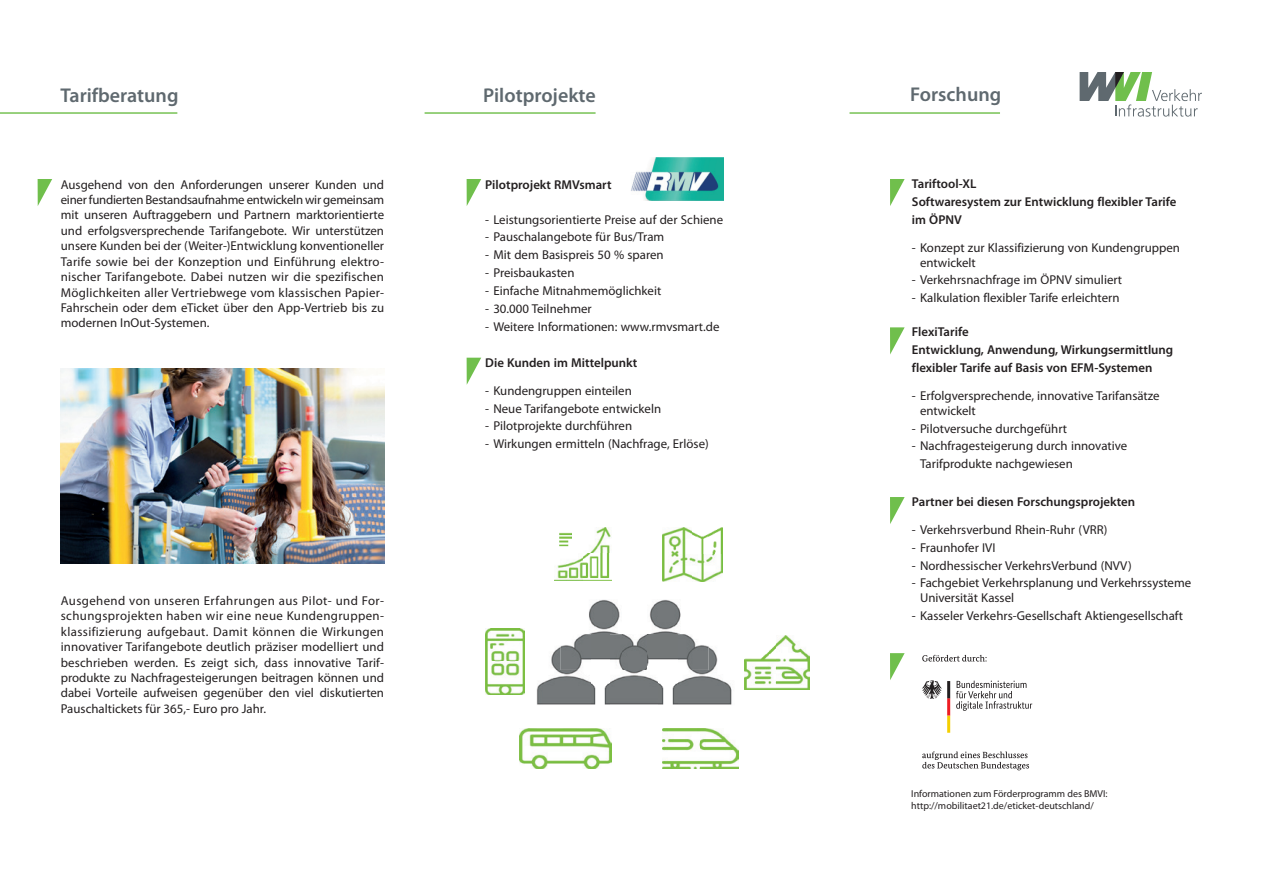
<style>
.page{position:relative;width:1263px;height:893px;background:#fff}
.page>*{position:absolute;margin:0;border:0;box-sizing:border-box;transform-origin:0 0}
.t1{font:600 19.95px "Myriad Pro";color:#5f696f}
.t2{font:12.9px/15.5px "Myriad Pro";color:#231f20}
.t3{font:600 12.9px/17.9px "Myriad Pro";color:#231f20}
.t4{font:10.05px/12px "Myriad Pro";color:#231f20}
</style>
<div class="page">
<hr style="left:0;top:112px;width:177px;height:2px;background:#70bf4c">
<hr style="left:425px;top:112px;width:171px;height:2px;background:#70bf4c">
<hr style="left:849px;top:112px;width:151px;height:2px;background:#70bf4c">
<svg style="left:38px;top:179px;width:14px;height:27px"></svg>
<svg style="left:467px;top:179px;width:14px;height:27px"></svg>
<svg style="left:890px;top:179px;width:15px;height:27px"></svg>
<svg style="left:1079px;top:72px;width:123px;height:45px"></svg>
<img style="left:60px;top:368px;width:324px;height:196px">
<svg style="left:922px;top:655px;width:64px;height:6px"></svg>
<svg style="left:922px;top:751px;width:107px;height:19px"></svg>
<svg style="left:922px;top:680px;width:28px;height:53px"></svg>
<svg style="left:956px;top:681px;width:76px;height:30px"></svg>
<img style="left:631px;top:158px;width:92px;height:42px">
<svg style="left:890px;top:497px;width:15px;height:27px"></svg>
<svg style="left:890px;top:327px;width:15px;height:27px"></svg>
<svg style="left:467px;top:358px;width:14px;height:26px"></svg>
<img style="left:589px;top:599px;width:92px;height:70px">
<img style="left:591px;top:670px;width:86px;height:35px">
<img style="left:622px;top:634px;width:25px;height:36px">
<img style="left:677px;top:634px;width:55px;height:71px">
<img style="left:659px;top:634px;width:18px;height:35px">
<img style="left:536px;top:634px;width:55px;height:71px">
<img style="left:591px;top:634px;width:19px;height:35px">
<svg style="left:890px;top:653px;width:15px;height:27px"></svg>
<img style="left:519px;top:728px;width:93px;height:40px">
<img style="left:662px;top:728px;width:77px;height:40px">
<img style="left:555px;top:527px;width:57px;height:54px">
<img style="left:663px;top:527px;width:59px;height:54px">
<img style="left:485px;top:628px;width:40px;height:67px">
<img style="left:745px;top:635px;width:64px;height:54px">
<p class="t1" style="left:60px;top:83px;width:120px">Tarifberatung</p>
<p class="t1" style="left:483px;top:83px;width:114px">Pilotprojekte</p>
<p class="t1" style="left:910px;top:82px;width:92px">Forschung</p>
<p class="t2" style="left:61px;top:176px;width:325px;text-align:justify">Ausgehend von den Anforderungen unserer Kunden und einer fundierten Bestandsaufnahme entwickeln wir gemeinsam mit unseren Auftraggebern und Partnern marktorientierte und erfolgsversprechende Tarifangebote. Wir unterstützen unsere Kunden bei der (Weiter-)Entwicklung konventioneller Tarife sowie bei der Konzeption und Einführung elektro&shy;nischer Tarifangebote. Dabei nutzen wir die spezifischen Möglichkeiten aller Vertriebwege vom klassischen Papier-Fahrschein oder dem eTicket über den App-Vertrieb bis zu modernen InOut-Systemen.</p>
<p class="t2" style="left:61px;top:593px;width:325px;text-align:justify">Ausgehend von unseren Erfahrungen aus Pilot- und For&shy;schungsprojekten haben wir eine neue Kundengruppen&shy;klassifizierung aufgebaut. Damit können die Wirkungen innovativer Tarifangebote deutlich präziser modelliert und beschrieben werden. Es zeigt sich, dass innovative Tarif&shy;produkte zu Nachfragesteigerungen beitragen können und dabei Vorteile aufweisen gegenüber den viel diskutierten Pauschaltickets für 365,- Euro pro Jahr.</p>
<p class="t3" style="left:485px;top:175px;width:128px">Pilotprojekt RMVsmart</p>
<p class="t2" style="left:485px;top:211px;width:239px">- Leistungsorientierte Preise auf der Schiene</p>
<p class="t2" style="left:485px;top:229px;width:180px">- Pauschalangebote für Bus/Tram</p>
<p class="t2" style="left:485px;top:247px;width:180px">- Mit dem Basispreis 50 % sparen</p>
<p class="t2" style="left:485px;top:265px;width:91px">- Preisbaukasten</p>
<p class="t2" style="left:485px;top:283px;width:178px">- Einfache Mitnahmemöglichkeit</p>
<p class="t2" style="left:485px;top:300px;width:108px">- 30.000 Teilnehmer</p>
<p class="t2" style="left:485px;top:318px;width:236px">- Weitere Informationen: www.rmvsmart.de</p>
<p class="t3" style="left:485px;top:353px;width:154px">Die Kunden im Mittelpunkt</p>
<p class="t2" style="left:485px;top:383px;width:148px">- Kundengruppen einteilen</p>
<p class="t2" style="left:485px;top:400px;width:177px">- Neue Tarifangebote entwickeln</p>
<p class="t2" style="left:485px;top:418px;width:148px">- Pilotprojekte durchführen</p>
<p class="t2" style="left:485px;top:436px;width:225px">- Wirkungen ermitteln (Nachfrage, Erlöse)</p>
<p class="t3" style="left:912px;top:175px;width:266px">Tariftool-XL<br>Softwaresystem zur Entwicklung flexibler Tarife im ÖPNV</p>
<p class="t2" style="left:920px;top:240px;width:261px;line-height:15px;text-indent:-8px">- Konzept zur Klassifizierung von Kundengruppen entwickelt</p>
<p class="t2" style="left:912px;top:272px;width:212px">- Verkehrsnachfrage im ÖPNV simuliert</p>
<p class="t2" style="left:912px;top:290px;width:209px">- Kalkulation flexibler Tarife erleichtern</p>
<p class="t3" style="left:912px;top:323px;width:263px">FlexiTarife<br>Entwicklung, Anwendung, Wirkungsermittlung flexibler Tarife auf Basis von EFM-Systemen</p>
<p class="t2" style="left:920px;top:388px;width:241px;line-height:15px;text-indent:-8px">- Erfolgversprechende, innovative Tarifansätze entwickelt</p>
<p class="t2" style="left:912px;top:420px;width:157px">- Pilotversuche durchgeführt</p>
<p class="t2" style="left:920px;top:437px;width:209px;line-height:17.9px;text-indent:-8px">- Nachfragesteigerung durch innovative<br>Tarifprodukte nachgewiesen</p>
<p class="t3" style="left:912px;top:492px;width:225px">Partner bei diesen Forschungsprojekten</p>
<p class="t2" style="left:912px;top:522px;width:197px">- Verkehrsverbund Rhein-Ruhr (VRR)</p>
<p class="t2" style="left:912px;top:539px;width:85px">- Fraunhofer IVI</p>
<p class="t2" style="left:912px;top:557px;width:221px">- Nordhessischer VerkehrsVerbund (NVV)</p>
<p class="t2" style="left:920px;top:575px;width:273px;line-height:15px;text-indent:-8px">- Fachgebiet Verkehrsplanung und Verkehrssysteme<br>Universität Kassel</p>
<p class="t2" style="left:912px;top:608px;width:273px">- Kasseler Verkehrs-Gesellschaft Aktiengesellschaft</p>
<p class="t4" style="left:911px;top:787px;width:198px">Informationen zum Förderprogramm des BMVI: http://mobilitaet21.de/eticket-deutschland/</p>
</div>
